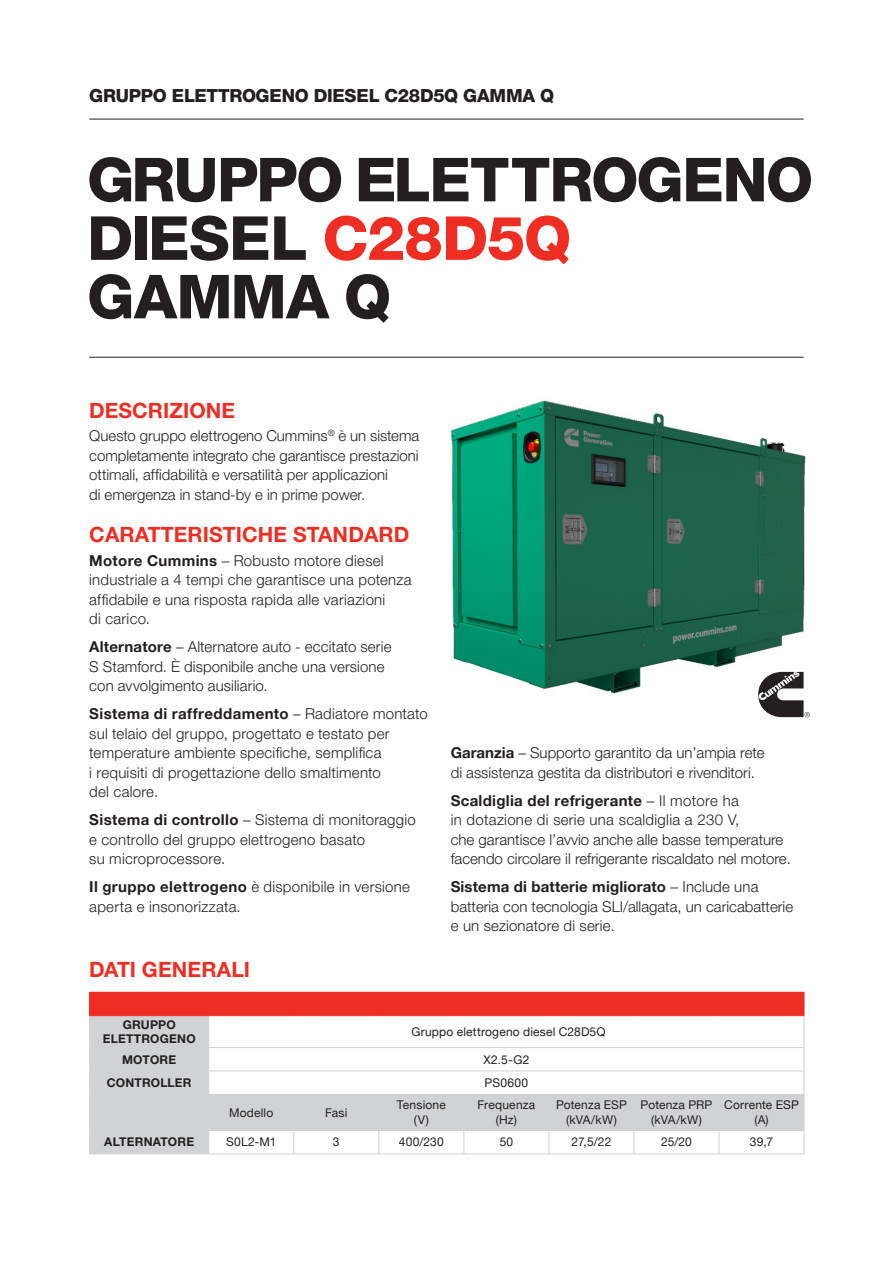
<style>
.page{position:relative;width:893px;height:1263px;background:#fff}
.page>*{position:absolute;margin:0;border:0;box-sizing:border-box;transform-origin:0 0}
.Headline_52pt{font:800 60.75px/58.5px "Helvetica Neue LT Pro";letter-spacing:-.02em;color:#231f20}
.Subhead_black{font:700 21px "Helvetica Neue LT Pro";letter-spacing:.005em;color:#ee2e22}
.Headline_52pt-2{font:800 18px "Helvetica Neue LT Pro";letter-spacing:-.015em;color:#231f20}
.Subhead_black-2{font:300 15px/19.5px "Helvetica Neue LT Pro";letter-spacing:.015em;color:#231f20}
.Body_copy_10pt{font:300 15px/19.5px "Helvetica Neue LT Pro";color:#231f20}
.Subhead_black-3{font:300 15px/19.5px "Helvetica Neue LT Pro";letter-spacing:-.005em;color:#231f20}
.t1{font:12px/14.4px "Helvetica Neue LT Pro";letter-spacing:.015em;color:#231f20;text-align:center}
.t2{font:700 12px/14.4px "Helvetica Neue LT Pro";letter-spacing:.02em;color:#231f20;text-align:center}
.s1{color:#ee2e22}
.s2{font-weight:700}
</style>
<div class="page">
<hr style="left:89px;top:119px;width:715px;height:1px;background:#231f20">
<hr style="left:89px;top:357px;width:715px;height:1px;background:#231f20">
<img style="left:450px;top:400px;width:356px;height:294px">
<div style="left:90px;top:992px;width:714px;height:24px;background:#ee2e22"></div>
<div style="left:90px;top:1016px;width:118px;height:137px;background:#d1d2d4"></div>
<svg style="left:209px;top:1016px;width:595px;height:137px"></svg>
<hr style="left:804px;top:1016px;width:1px;height:31px;background:#d1d2d4">
<svg style="left:804px;top:1048px;width:1px;height:46px"></svg>
<hr style="left:549px;top:1095px;width:1px;height:35px;background:#d1d2d4">
<hr style="left:634px;top:1095px;width:1px;height:35px;background:#d1d2d4">
<hr style="left:719px;top:1095px;width:1px;height:35px;background:#d1d2d4">
<hr style="left:804px;top:1095px;width:1px;height:35px;background:#d1d2d4">
<svg style="left:549px;top:1131px;width:1px;height:22px"></svg>
<svg style="left:634px;top:1131px;width:1px;height:22px"></svg>
<svg style="left:719px;top:1131px;width:1px;height:22px"></svg>
<svg style="left:804px;top:1131px;width:1px;height:22px"></svg>
<hr style="left:89px;top:1016px;width:1px;height:31px;background:#d1d2d4">
<hr style="left:208px;top:1016px;width:1px;height:31px;background:#d1d2d4">
<hr style="left:89px;top:1047px;width:120px;height:1px;background:#d1d2d4">
<hr style="left:209px;top:1047px;width:85px;height:1px;background:#d1d2d4">
<hr style="left:294px;top:1047px;width:85px;height:1px;background:#d1d2d4">
<hr style="left:379px;top:1047px;width:85px;height:1px;background:#d1d2d4">
<hr style="left:464px;top:1047px;width:85px;height:1px;background:#d1d2d4">
<hr style="left:549px;top:1047px;width:85px;height:1px;background:#d1d2d4">
<hr style="left:634px;top:1047px;width:85px;height:1px;background:#d1d2d4">
<hr style="left:719px;top:1047px;width:85px;height:1px;background:#d1d2d4">
<hr style="left:89px;top:1070px;width:120px;height:1px;background:#d1d2d4">
<svg style="left:89px;top:1048px;width:1px;height:46px"></svg>
<hr style="left:209px;top:1070px;width:85px;height:1px;background:#d1d2d4">
<svg style="left:208px;top:1048px;width:1px;height:46px"></svg>
<hr style="left:294px;top:1070px;width:85px;height:1px;background:#d1d2d4">
<hr style="left:379px;top:1070px;width:85px;height:1px;background:#d1d2d4">
<hr style="left:464px;top:1070px;width:85px;height:1px;background:#d1d2d4">
<hr style="left:549px;top:1070px;width:85px;height:1px;background:#d1d2d4">
<hr style="left:634px;top:1070px;width:85px;height:1px;background:#d1d2d4">
<hr style="left:719px;top:1070px;width:85px;height:1px;background:#d1d2d4">
<hr style="left:89px;top:1094px;width:120px;height:1px;background:#d1d2d4">
<hr style="left:89px;top:1095px;width:1px;height:35px;background:#d1d2d4">
<hr style="left:209px;top:1094px;width:85px;height:1px;background:#d1d2d4">
<hr style="left:208px;top:1095px;width:1px;height:35px;background:#d1d2d4">
<hr style="left:294px;top:1094px;width:85px;height:1px;background:#d1d2d4">
<hr style="left:293px;top:1095px;width:1px;height:35px;background:#d1d2d4">
<hr style="left:379px;top:1094px;width:85px;height:1px;background:#d1d2d4">
<hr style="left:378px;top:1095px;width:1px;height:35px;background:#d1d2d4">
<hr style="left:464px;top:1094px;width:85px;height:1px;background:#d1d2d4">
<hr style="left:463px;top:1095px;width:1px;height:35px;background:#d1d2d4">
<hr style="left:549px;top:1094px;width:85px;height:1px;background:#d1d2d4">
<hr style="left:634px;top:1094px;width:85px;height:1px;background:#d1d2d4">
<hr style="left:719px;top:1094px;width:85px;height:1px;background:#d1d2d4">
<hr style="left:89px;top:1130px;width:120px;height:1px;background:#d1d2d4">
<svg style="left:89px;top:1131px;width:1px;height:22px"></svg>
<hr style="left:209px;top:1130px;width:85px;height:1px;background:#d1d2d4">
<svg style="left:208px;top:1131px;width:1px;height:22px"></svg>
<hr style="left:294px;top:1130px;width:85px;height:1px;background:#d1d2d4">
<svg style="left:293px;top:1131px;width:1px;height:22px"></svg>
<hr style="left:379px;top:1130px;width:85px;height:1px;background:#d1d2d4">
<svg style="left:378px;top:1131px;width:1px;height:22px"></svg>
<hr style="left:464px;top:1130px;width:85px;height:1px;background:#d1d2d4">
<svg style="left:463px;top:1131px;width:1px;height:22px"></svg>
<hr style="left:549px;top:1130px;width:85px;height:1px;background:#d1d2d4">
<hr style="left:634px;top:1130px;width:85px;height:1px;background:#d1d2d4">
<hr style="left:719px;top:1130px;width:85px;height:1px;background:#d1d2d4">
<hr style="left:89px;top:1153px;width:120px;height:1px;background:#d1d2d4">
<hr style="left:209px;top:1153px;width:85px;height:1px;background:#d1d2d4">
<hr style="left:294px;top:1153px;width:85px;height:1px;background:#d1d2d4">
<hr style="left:379px;top:1153px;width:85px;height:1px;background:#d1d2d4">
<hr style="left:464px;top:1153px;width:85px;height:1px;background:#d1d2d4">
<hr style="left:549px;top:1153px;width:85px;height:1px;background:#d1d2d4">
<hr style="left:634px;top:1153px;width:85px;height:1px;background:#d1d2d4">
<hr style="left:719px;top:1153px;width:85px;height:1px;background:#d1d2d4">
<hr style="left:89px;top:992px;width:120px;height:1px;background:#ee2e22">
<svg style="left:89px;top:993px;width:1px;height:22px"></svg>
<svg style="left:804px;top:993px;width:1px;height:22px"></svg>
<hr style="left:89px;top:1015px;width:120px;height:1px;background:#ee2e22">
<svg style="left:758px;top:672px;width:52px;height:45px"></svg>
<p class="Headline_52pt-2" style="left:89px;top:85px;width:466px">GRUPPO ELETTROGENO DIESEL C28D5Q GAMMA Q</p>
<p class="Headline_52pt" style="left:87px;top:150px;width:727px">GRUPPO ELETTROGENO<br>DIESEL <span class="s1">C28D5Q<br></span>GAMMA Q</p>
<p class="Subhead_black" style="left:89px;top:397px;width:147px">DESCRIZIONE</p>
<p class="Subhead_black-3" style="left:89px;top:426px;width:332px">Questo gruppo elettrogeno Cummins<sup>®</sup> è un sistema completamente integrato che garantisce prestazioni ottimali, affidabilità e versatilità per applicazioni<br>di emergenza in stand-by e in prime power.</p>
<p class="Subhead_black" style="left:89px;top:522px;width:322px">CARATTERISTICHE STANDARD</p>
<p class="Subhead_black-2" style="left:89px;top:550px;width:324px"><span class="s2">Motore Cummins</span> – Robusto motore diesel industriale a 4 tempi che garantisce una potenza affidabile e una risposta rapida alle variazioni<br>di carico.</p>
<p class="Subhead_black-2" style="left:89px;top:637px;width:304px"><span class="s2">Alternatore</span> – Alternatore auto - eccitato serie<br>S Stamford. È disponibile anche una versione con avvolgimento ausiliario.</p>
<p class="Subhead_black-2" style="left:89px;top:704px;width:340px"><span class="s2">Sistema di raffreddamento</span> – Radiatore montato sul telaio del gruppo, progettato e testato per temperature ambiente specifiche, semplifica<br>i requisiti di progettazione dello smaltimento<br>del calore.</p>
<p class="Subhead_black-2" style="left:89px;top:810px;width:328px"><span class="s2">Sistema di controllo</span> – Sistema di monitoraggio e controllo del gruppo elettrogeno basato<br>su microprocessore.</p>
<p class="Subhead_black-2" style="left:89px;top:877px;width:322px"><span class="s2">Il gruppo elettrogeno</span> è disponibile in versione aperta e insonorizzata.</p>
<p class="Subhead_black" style="left:89px;top:957px;width:162px">DATI GENERALI</p>
<p class="Body_copy_10pt" style="left:451px;top:743px;width:315px"><span class="s2">Garanzia</span> – Supporto garantito da un’ampia rete di assistenza gestita da distributori e rivenditori.</p>
<p class="Body_copy_10pt" style="left:451px;top:790px;width:342px"><span class="s2">Scaldiglia del refrigerante</span> – Il motore ha<br>in dotazione di serie una scaldiglia a 230 V,<br>che garantisce l’avvio anche alle basse temperature facendo circolare il refrigerante riscaldato nel motore.</p>
<p class="Body_copy_10pt" style="left:451px;top:877px;width:344px"><span class="s2">Sistema di batterie migliorato</span> – Include una batteria con tecnologia SLI/allagata, un caricabatterie e un sezionatore di serie.</p>
<p class="t2" style="left:103px;top:1017px;width:95px">GRUPPO<br>ELETTROGENO</p>
<p class="t1" style="left:411px;top:1024px;width:196px">Gruppo elettrogeno diesel C28D5Q</p>
<p class="t2" style="left:122px;top:1052px;width:56px">MOTORE</p>
<p class="t1" style="left:483px;top:1052px;width:47px">X2.5-G2</p>
<p class="t2" style="left:107px;top:1075px;width:86px">CONTROLLER</p>
<p class="t1" style="left:485px;top:1075px;width:45px">PS0600</p>
<p class="t1" style="left:229px;top:1105px;width:46px">Modello</p>
<p class="t1" style="left:325px;top:1105px;width:24px">Fasi</p>
<p class="t1" style="left:397px;top:1098px;width:51px">Tensione (V)</p>
<p class="t1" style="left:478px;top:1098px;width:59px">Frequenza (Hz)</p>
<p class="t1" style="left:556px;top:1098px;width:72px">Potenza ESP (kVA/kW)</p>
<p class="t1" style="left:641px;top:1098px;width:73px">Potenza PRP (kVA/kW)</p>
<p class="t1" style="left:724px;top:1098px;width:76px">Corrente ESP (A)</p>
<p class="t2" style="left:104px;top:1135px;width:91px">ALTERNATORE</p>
<p class="t1" style="left:226px;top:1135px;width:52px">S0L2-M1</p>
<p class="t1" style="left:333px;top:1135px;width:8px">3</p>
<p class="t1" style="left:399px;top:1135px;width:46px">400/230</p>
<p class="t1" style="left:500px;top:1135px;width:15px">50</p>
<p class="t1" style="left:571px;top:1135px;width:41px">27,5/22</p>
<p class="t1" style="left:661px;top:1135px;width:32px">25/20</p>
<p class="t1" style="left:750px;top:1135px;width:25px">39,7</p>
</div>
